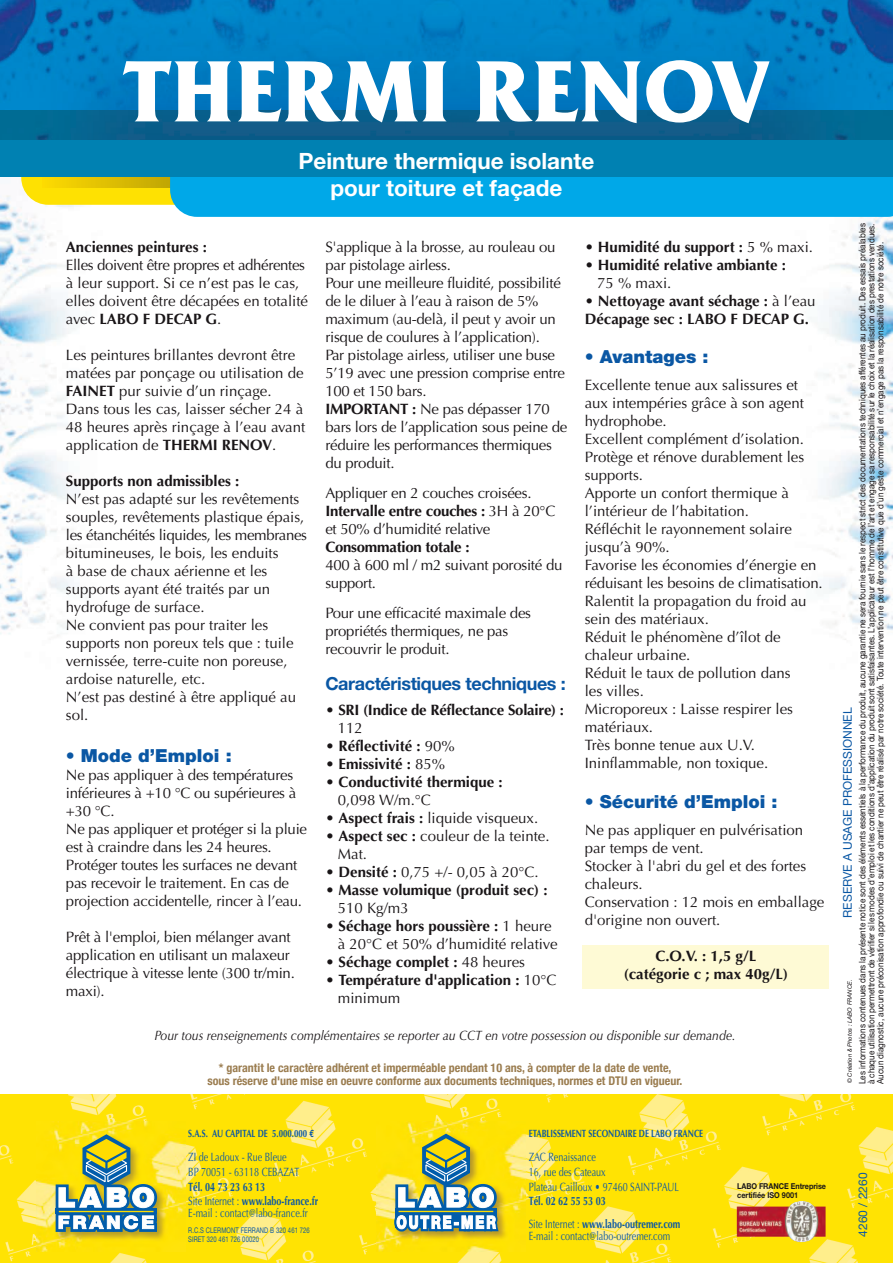
<style>
.page{position:relative;width:893px;height:1263px;background:#fff}
.page>*{position:absolute;margin:0;border:0;box-sizing:border-box;transform-origin:0 0}
.t1{font:700 90px "Friz Quadrata EF";color:#fff}
.t2{font:700 22.5px/27px "Helvetica Neue";color:#fff;text-align:center}
.t3{font:900 18px "Helvetica Neue";color:#0a57a4}
.t4{font:700 18px "Helvetica Neue";letter-spacing:-.02em;color:#0a57a4}
.t5{font:15px/18px "Optima CE";letter-spacing:-.015em;color:#191517}
.t6{font:15px/18px "Optima";color:#191517}
.t7{font:700 15px/18px "Optima";color:#191517}
.t8{font:italic 13.5px "Optima";color:#191517;scale:.9 1}
.t9{font:12px/14.7px "Optima";color:#0a57a4;scale:.75 1}
.t10{font:700 condensed 12px/12.9px "Helvetica Neue";color:#9b7d50;text-align:center}
.t11{font:700 12px/14.7px "Optima";color:#0a57a4;scale:.75 1}
.t12{font:12px "Helvetica Neue";color:#0a57a4}
.t13{font:700 10.5px "Optima";color:#0a57a4;scale:.75 1}
.t14{font:9px/9px "Helvetica Neue";color:#191517;text-align:justify;scale:.9 1}
.t15{font:700 8.1px/8.2px "Helvetica Neue";letter-spacing:-.005em;color:#191517;scale:.9 1}
.t16{font:7.8px/9.3px "Helvetica Neue";letter-spacing:.02em;color:#0a57a4;scale:.75 1}
.t17{font:italic 6px "Helvetica Neue";color:#191517}
.s1{font-family:"Optima CE";font-weight:400}
.s2{font-family:"Optima";font-weight:700}
.s3{font-weight:400}
.s4{font-weight:700}
.s5{font-family:"Euro Mono"}
</style>
<div class="page">
<img style="left:0;top:176px;width:893px;height:464px">
<div style="left:21px;top:145px;width:872px;height:60px;background:#fee102;border-radius:27px"></div>
<svg style="left:43px;top:176px;width:127px;height:11px"></svg>
<div style="left:170px;top:176px;width:723px;height:41px;background:#00a8e8"></div>
<img style="left:0;top:0;width:893px;height:111px">
<img style="left:0;top:111px;width:893px;height:29px">
<div style="left:0;top:140px;width:893px;height:36px;background:#0081b2"></div>
<img style="left:0;top:1094px;width:893px;height:169px">
<img style="left:37px;top:1121px;width:148px;height:130px">
<svg style="left:52px;top:1133px;width:108px;height:130px"></svg>
<img style="left:377px;top:1121px;width:148px;height:130px">
<svg style="left:392px;top:1132px;width:113px;height:131px"></svg>
<img style="left:789px;top:1201px;width:25px;height:41px">
<div style="left:583px;top:945px;width:246px;height:44px;background:#fefad5"></div>
<h1 class="t1" style="left:123px;top:58px;width:648px">THERMI RENOV</h1>
<h2 class="t2" style="left:299px;top:149px;width:297px">Peinture thermique isolante pour toiture et façade</h2>
<p class="t7" style="left:66px;top:239px;width:142px">Anciennes peintures :</p>
<p class="t5" style="left:66px;top:257px;width:244px">Elles doivent être propres et adhérentes à leur support. Si ce n’est pas le cas, elles doivent être décapées en totalité</p>
<p class="t7" style="left:66px;top:311px;width:157px"><span class="s1">avec</span> LABO F DECAP G<span class="s1">.</span></p>
<p class="t5" style="left:66px;top:347px;width:241px">Les peintures brillantes devront être matées par ponçage ou utilisation de <span class="s2">FAINET</span> pur suivie d’un rinçage.<br>Dans tous les cas, laisser sécher 24 à 48 heures après rinçage à l’eau avant application de <span class="s2">THERMI RENOV</span>.</p>
<p class="t7" style="left:66px;top:473px;width:175px">Supports non admissibles :</p>
<p class="t5" style="left:66px;top:491px;width:243px">N’est pas adapté sur les revêtements souples, revêtements plastique épais, les étanchéités liquides, les membranes bitumineuses, le bois, les enduits<br>à base de chaux aérienne et les supports ayant été traités par un hydrofuge de surface.<br>Ne convient pas pour traiter les supports non poreux tels que : tuile vernissée, terre-cuite non poreuse, ardoise naturelle, etc.<br>N’est pas destiné à être appliqué au sol.</p>
<p class="t3" style="left:66px;top:749px;width:167px">• Mode d’Emploi :</p>
<p class="t5" style="left:66px;top:767px;width:243px">Ne pas appliquer à des températures inférieures à +10 °C ou supérieures à +30 °C.<br>Ne pas appliquer et protéger si la pluie est à craindre dans les 24 heures.<br>Protéger toutes les surfaces ne devant pas recevoir le traitement. En cas de projection accidentelle, rincer à l’eau.</p>
<p class="t5" style="left:66px;top:929px;width:230px">Prêt à l'emploi, bien mélanger avant application en utilisant un malaxeur électrique à vitesse lente (300 tr/min. maxi).</p>
<p class="t5" style="left:325px;top:239px;width:244px">S'applique à la brosse, au rouleau ou par pistolage airless.<br>Pour une meilleure fluidité, possibilité de le diluer à l’eau à raison de 5% maximum (au-delà, il peut y avoir un risque de coulures à l’application).<br>Par pistolage airless, utiliser une buse<br>5’19 avec une pression comprise entre<br>100 et 150 bars.<br><span class="s2">IMPORTANT :</span> Ne pas dépasser 170 bars lors de l’application sous peine de réduire les performances thermiques du produit.</p>
<p class="t5" style="left:325px;top:485px;width:208px">Appliquer en 2 couches croisées.</p>
<p class="t7" style="left:325px;top:503px;width:232px">Intervalle entre couches : <span class="s1">3H à 20°C</span></p>
<p class="t5" style="left:325px;top:521px;width:167px">et 50% d’humidité relative</p>
<p class="t7" style="left:325px;top:539px;width:146px">Consommation totale :</p>
<p class="t5" style="left:325px;top:557px;width:239px">400 à 600 ml / m2 suivant porosité du support.</p>
<p class="t5" style="left:325px;top:605px;width:207px">Pour une efficacité maximale des propriétés thermiques, ne pas recouvrir le produit.</p>
<p class="t4" style="left:325px;top:677px;width:242px">Caractéristiques techniques :</p>
<p class="t7" style="left:338px;top:702px;width:228px;text-indent:-13px"><span class="s3">•</span> SRI (Indice de Réflectance Solaire) :<br><span class="s3">112</span></p>
<p class="t7" style="left:325px;top:738px;width:131px"><span class="s3">•</span> Réflectivité : <span class="s3">90%</span></p>
<p class="t7" style="left:325px;top:756px;width:121px"><span class="s3">•</span> Emissivité : <span class="s3">85%</span></p>
<p class="t7" style="left:338px;top:774px;width:166px;text-indent:-13px"><span class="s3">•</span> Conductivité thermique :<br><span class="s3">0,098 W/m.°C</span></p>
<p class="t6" style="left:325px;top:810px;width:214px">• <span class="s4">Aspect frais :</span> liquide visqueux.</p>
<p class="t6" style="left:338px;top:828px;width:213px;text-indent:-13px">• <span class="s4">Aspect sec :</span> couleur de la teinte.<br>Mat.</p>
<p class="t6" style="left:325px;top:864px;width:215px">• <span class="s4">Densité :</span> 0,75 +/- 0,05 à 20°C.</p>
<p class="t7" style="left:338px;top:882px;width:211px;text-indent:-13px"><span class="s3">•</span> Masse volumique (produit sec) :<br><span class="s3">510 Kg/m3</span></p>
<p class="t6" style="left:338px;top:918px;width:221px;text-indent:-13px">• <span class="s4">Séchage hors poussière :</span> 1 heure à 20°C et 50% d’humidité relative</p>
<p class="t7" style="left:325px;top:954px;width:201px"><span class="s3">•</span> Séchage complet : <span class="s3">48 heures</span></p>
<p class="t7" style="left:338px;top:972px;width:220px;text-indent:-13px"><span class="s3">•</span> Température d'application : <span class="s3">10°C minimum</span></p>
<p class="t7" style="left:585px;top:239px;width:230px"><span class="s3">•</span> Humidité du support : <span class="s3">5 % maxi.</span></p>
<p class="t7" style="left:597px;top:257px;width:190px;text-indent:-13px"><span class="s3">•</span> Humidité relative ambiante :<br><span class="s3">75 % maxi.</span></p>
<p class="t7" style="left:585px;top:293px;width:232px"><span class="s3">•</span> Nettoyage avant séchage : <span class="s3">à l’eau<br></span>Décapage sec : LABO F DECAP G.</p>
<p class="t3" style="left:585px;top:350px;width:125px">• Avantages :</p>
<p class="t6" style="left:585px;top:377px;width:239px">Excellente tenue aux salissures et aux intempéries grâce à son agent hydrophobe.<br>Excellent complément d’isolation.<br>Protège et rénove durablement les supports.<br>Apporte un confort thermique à l’intérieur de l’habitation.<br>Réfléchit le rayonnement solaire jusqu’à 90%.<br>Favorise les économies d’énergie en réduisant les besoins de climatisation.<br>Ralentit la propagation du froid au sein des matériaux.<br>Réduit le phénomène d’îlot de chaleur urbaine.<br>Réduit le taux de pollution dans<br>les villes.<br>Microporeux : Laisse respirer les matériaux.<br>Très bonne tenue aux U.V.<br>Ininflammable, non toxique.</p>
<p class="t3" style="left:585px;top:795px;width:194px">• Sécurité d’Emploi :</p>
<p class="t6" style="left:585px;top:822px;width:241px">Ne pas appliquer en pulvérisation par temps de vent.<br>Stocker à l'abri du gel et des fortes chaleurs.<br>Conservation : 12 mois en emballage d'origine non ouvert.</p>
<p class="t7" style="left:624px;top:948px;width:166px;text-align:center">C.O.V. : 1,5 g/L (catégorie c ; max 40g/L)</p>
<p class="t8" style="left:154px;top:1027px;width:647px">Pour tous renseignements complémentaires se reporter au CCT en votre possession ou disponible sur demande.</p>
<p class="t10" style="left:207px;top:1061px;width:477px">* garantit le caractère adhérent et imperméable pendant 10 ans, à compter de la date de vente, sous réserve d'une mise en oeuvre conforme aux documents techniques, normes et DTU en vigueur.</p>
<p class="t14" style="left:858px;top:1084px;width:958px;rotate:-90deg">Les informations contenues dans la présente notice sont des éléments essentiels à la performance du produit, aucune garantie ne sera fournie sans le respect strict des documentations techniques afférentes au produit. Des essais préalables à chaque utilisation permettront de vérifier si les modes d’emploi et les conditions d’application du produit sont satisfaisantes. L’applicateur est l’homme de l’art et engage sa responsabilité sur le choix et la réalisation des prestations vendues.<br>Aucun diagnostic, aucune préconisation approfondie ou suivi de chantier ne peut être réalisé par notre société. Toute intervention ne peut être constitutive que d’un geste commercial et n’engage pas la responsabilité de notre société.</p>
<p class="t12" style="left:843px;top:918px;width:212px;rotate:-90deg">RESERVE A USAGE PROFESSIONNEL</p>
<p class="t17" style="left:847px;top:1083px;width:105px;rotate:-90deg">© Création &amp; Photos : LABO FRANCE.</p>
<p class="t13" style="left:188px;top:1129px;width:169px">S.A.S. AU CAPITAL DE 5.000.000 <span class="s5">€</span></p>
<p class="t9" style="left:188px;top:1151px;width:150px">ZI de Ladoux - Rue Bleue<br>BP 70051 - 63118 CEBAZAT</p>
<p class="t11" style="left:188px;top:1180px;width:175px">Tél. 04 73 23 63 13<br><span class="s3">Site Internet :</span> www.labo-france.fr</p>
<p class="t9" style="left:188px;top:1207px;width:161px">E-mail : contact@labo-france.fr</p>
<p class="t16" style="left:188px;top:1226px;width:164px">R.C.S CLERMONT FERRAND B 320 461 726<br>SIRET 320 461 726 00020</p>
<p class="t13" style="left:529px;top:1129px;width:234px">ETABLISSEMENT SECONDAIRE DE LABO FRANCE</p>
<p class="t9" style="left:529px;top:1151px;width:202px">ZAC Renaissance<br>16, rue des Cateaux<br>Plateau Cailloux • 97460 SAINT-PAUL</p>
<p class="t11" style="left:529px;top:1191px;width:204px;line-height:22.5px">Tél. 02 62 55 53 03<br><span class="s3">Site Internet :</span> www.labo-outremer.com</p>
<p class="t9" style="left:529px;top:1229px;width:190px">E-mail : contact@labo-outremer.com</p>
<p class="t15" style="left:737px;top:1183px;width:100px">LABO FRANCE Entreprise certifiée ISO 9001</p>
<p class="t12" style="left:858px;top:1237px;width:66px;rotate:-90deg">4260 / 2260</p>
</div>
